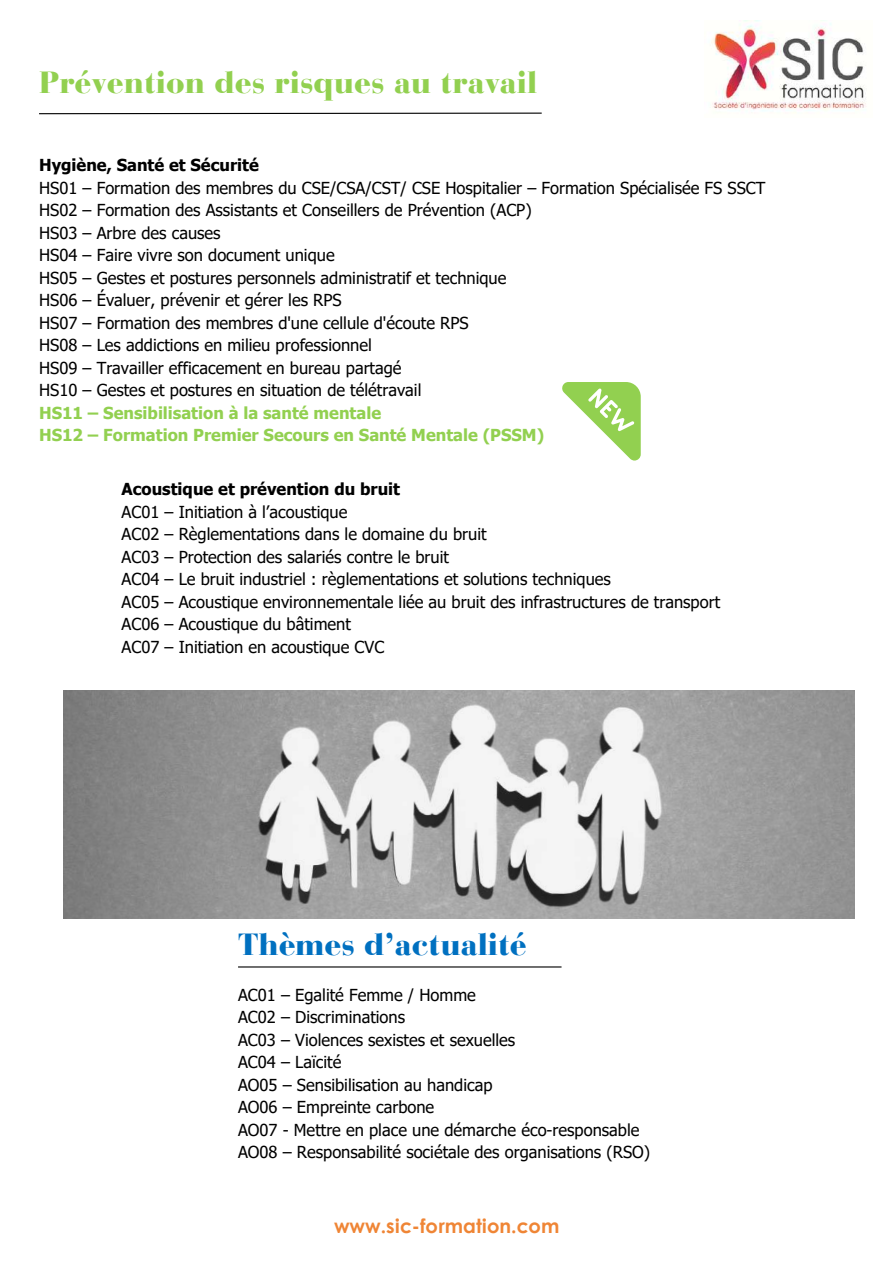
<style>
.page{position:relative;width:893px;height:1264px;background:#fff}
.page>*{position:absolute;margin:0;border:0;box-sizing:border-box;transform-origin:0 0}
.t1{font:900 30.45px "Bauer Bodoni Pro";color:#92d050}
.t2{font:900 30.45px "Bauer Bodoni Pro";color:#0070c0}
.t3{font:700 19.5px "Century Gothic";color:#ef8535}
.t4{font:16.5px/22.5px "Tahoma";color:#000}
.t5{font:700 16.5px/22.5px "Tahoma";color:#92d050}
.t6{font:700 16.5px "Tahoma";color:#000}
</style>
<div class="page">
<img style="left:63px;top:690px;width:791px;height:228px">
<svg style="left:39px;top:112px;width:503px;height:3px"></svg>
<hr style="left:238px;top:966px;width:323px;height:1px;background:#000">
<img style="left:711px;top:21px;width:155px;height:92px">
<svg style="left:562px;top:382px;width:78px;height:78px"></svg>
<h1 class="t1" style="left:39px;top:71px;width:499px">Prévention des risques au travail</h1>
<p class="t6" style="left:39px;top:154px;width:221px">Hygiène, Santé et Sécurité</p>
<p class="t4" style="left:39px;top:176px;width:727px">HS01 – Formation des membres du CSE/CSA/CST/ CSE Hospitalier – Formation Spécialisée FS SSCT HS02 – Formation des Assistants et Conseillers de Prévention (ACP)<br>HS03 – Arbre des causes<br>HS04 – Faire vivre son document unique<br>HS05 – Gestes et postures personnels administratif et technique<br>HS06 – Évaluer, prévenir et gérer les RPS<br>HS07 – Formation des membres d'une cellule d'écoute RPS<br>HS08 – Les addictions en milieu professionnel<br>HS09 – Travailler efficacement en bureau partagé<br>HS10 – Gestes et postures en situation de télétravail</p>
<p class="t5" style="left:39px;top:401px;width:506px">HS11 – Sensibilisation à la santé mentale<br>HS12 – Formation Premier Secours en Santé Mentale (PSSM)</p>
<p class="t6" style="left:121px;top:479px;width:280px">Acoustique et prévention du bruit</p>
<p class="t4" style="left:121px;top:500px;width:600px">AC01 – Initiation à l’acoustique<br>AC02 – Règlementations dans le domaine du bruit<br>AC03 – Protection des salariés contre le bruit<br>AC04 – Le bruit industriel : règlementations et solutions techniques<br>AC05 – Acoustique environnementale liée au bruit des infrastructures de transport AC06 – Acoustique du bâtiment<br>AC07 – Initiation en acoustique CVC</p>
<h1 class="t2" style="left:238px;top:932px;width:290px">Thèmes d’actualité</h1>
<p class="t4" style="left:238px;top:982px;width:413px">AC01 – Egalité Femme / Homme<br>AC02 – Discriminations<br>AC03 – Violences sexistes et sexuelles<br>AC04 – Laïcité<br>AO05 – Sensibilisation au handicap<br>AO06 – Empreinte carbone<br>AO07 - Mettre en place une démarche éco-responsable AO08 – Responsabilité sociétale des organisations (RSO)</p>
<p class="t3" style="left:334px;top:1211px;width:227px">www.sic-formation.com</p>
</div>
